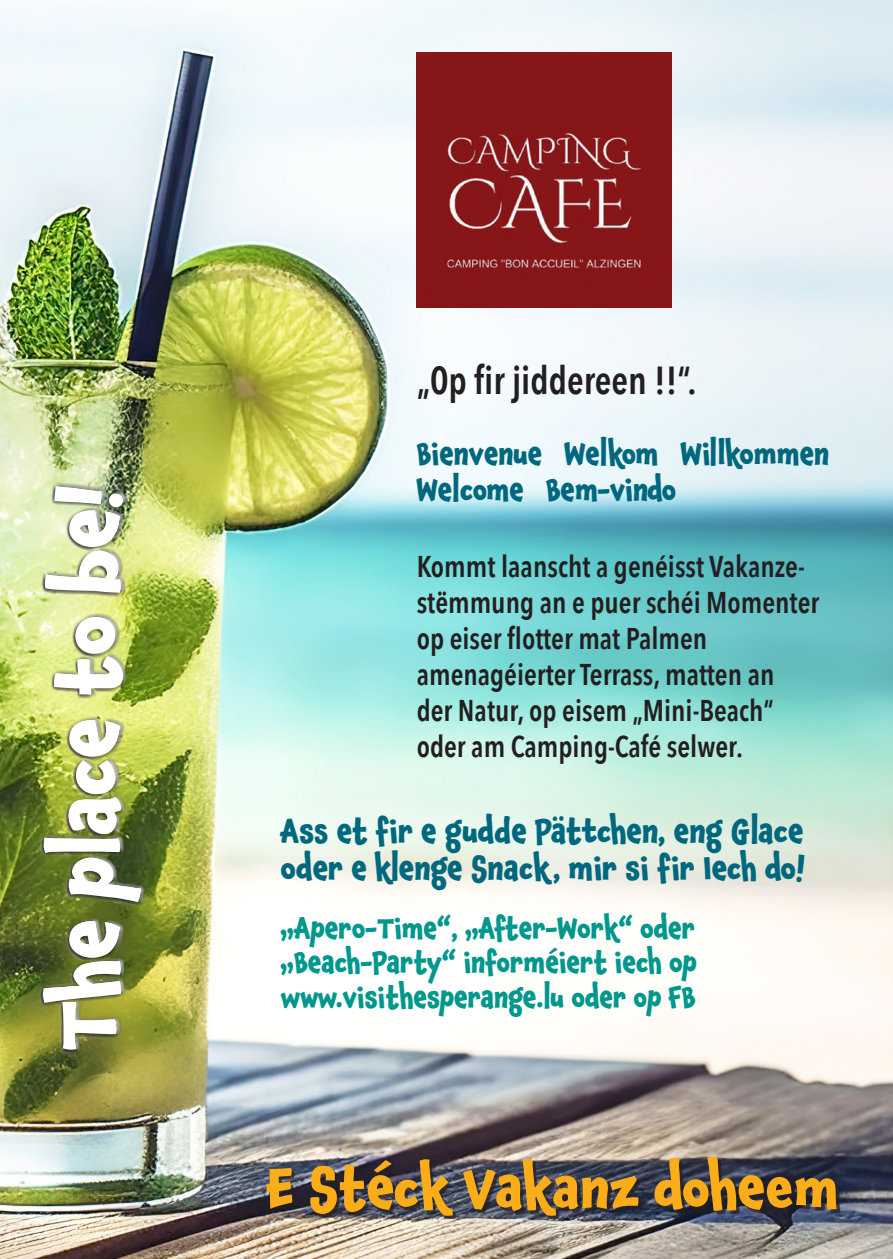
<style>
.page{position:relative;width:893px;height:1259px;background:#fff}
.page>*{position:absolute;margin:0;border:0;box-sizing:border-box;transform-origin:0 0}
.t1{font:700 78.3px "Chaloops";color:#fff}
.t2{font:700 54px "Chaloops";color:#faad19}
.t3{font:600 39px "Avenir Next Condensed";color:#231f20;scale:.95 1}
.t4{font:700 31.8px/37.5px "Chaloops";color:#00687e;scale:.95 1}
.t5{font:600 30px/36px "Avenir Next Condensed";color:#231f20;scale:.95 1}
.t6{font:700 30px/36px "Chaloops";color:#00687e;scale:.93 1}
.t7{font:700 28.5px/34.2px "Chaloops";color:#00978d;text-align:justify;scale:.93 1}
</style>
<div class="page">
<img style="left:0;top:0;width:893px;height:1259px">
<img style="left:417px;top:52px;width:255px;height:255px">
<div style="left:269px;top:1159px;width:571px;height:59px;background:#231f20;opacity:.75"></div>
<div style="left:42px;top:482px;width:102px;height:571px;background:#fff;opacity:.75"></div>
<div style="left:40px;top:483px;width:100px;height:570px;background:#231f20;opacity:.75"></div>
<h1 class="t1" style="left:23px;top:1051px;width:568px;rotate:-90deg">The place to be!</h1>
<h3 class="t3" style="left:417px;top:347px;width:296px">„0p fir jiddereen !!“.</h3>
<p class="t6" style="left:417px;top:436px;width:445px">Bienvenue Welkom Willkommen<br>Welcome Bem-vindo</p>
<p class="t5" style="left:417px;top:547px;width:425px">Kommt laanscht a genéisst Vakanze&shy;stëmmung an e puer schéi Momenter op eiser flotter mat Palmen amenagéierter Terrass, matten an<br>der Natur, op eisem „Mini-Beach“ oder am Camping-Café selwer.</p>
<p class="t4" style="left:281px;top:812px;width:554px">Ass et fir e gudde Pättchen, eng Glace oder e klenge Snack, mir si fir Iech do!</p>
<p class="t7" style="left:281px;top:911px;width:449px">„Apero-Time“, „After-Work“ oder „Beach-Party“ informéiert iech op www.visithesperange.lu oder op FB</p>
<h2 class="t2" style="left:266px;top:1143px;width:574px">E Stéck Vakanz doheem</h2>
</div>
